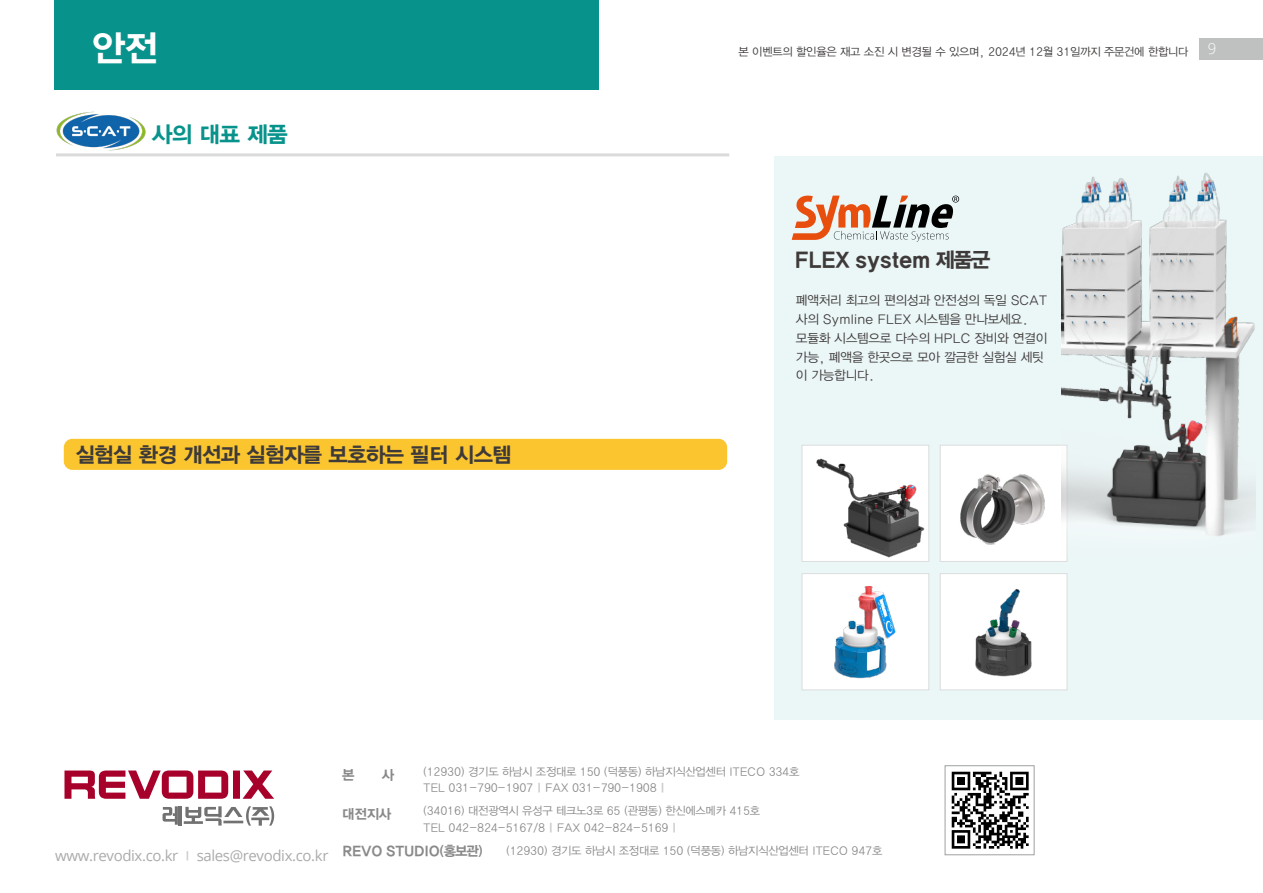
<style>
.page{position:relative;width:1263px;height:893px;background:#fff}
.page>*{position:absolute;margin:0;border:0;box-sizing:border-box;transform-origin:0 0}
.t1{font:36px "YDVYGO155";color:#fff}
.t2{font:22.5px "YDVYGO155";color:#07938b}
.t3{font:21px "YDVYGO155";letter-spacing:-.025em;color:#3e3a39}
.t4{font:21px "YDVYGO155";letter-spacing:-.075em;color:#3e3a39}
.t5{font:15px "Open Sans";letter-spacing:-.025em;color:#aaabab}
.t6{font:300 15px "Open Sans";color:#fff}
.t7{font:13.5px "YDVYGO155";letter-spacing:-.075em;color:#898989}
.t8{font:12.75px/18.8px "YDVYGO125";letter-spacing:-.025em;color:#3e3a39}
.t9{font:11.25px/16.5px "YDVYGO125";letter-spacing:-.025em;color:#898989}
.t10{font:11.25px "YDVYGO125";letter-spacing:-.025em;color:#3e3a39}
.s1{font-family:"YDVYGO155";font-size:10.8px;color:#c9caca}
.s2{font-family:"YDVYGO155";color:#c9caca}
</style>
<div class="page">
<div style="left:1199px;top:38px;width:64px;height:22px;background:#bfc0c0"></div>
<img style="left:951px;top:771px;width:78px;height:78px">
<div style="left:945px;top:765px;width:89px;height:90px;border:1px solid #9fa0a0"></div>
<hr style="left:179px;top:806px;width:3px;height:19px;background:#727171">
<svg style="left:162px;top:806px;width:16px;height:19px"></svg>
<svg style="left:184px;top:806px;width:90px;height:20px"></svg>
<div style="left:233px;top:770px;width:7px;height:29px;background:#a7002b"></div>
<svg style="left:243px;top:770px;width:31px;height:29px"></svg>
<svg style="left:64px;top:770px;width:164px;height:29px"></svg>
<div style="left:54px;top:0;width:544px;height:89px;background:#07938b"></div>
<hr style="left:56px;top:153px;width:673px;height:3px;background:#dbdbdb">
<div style="left:64px;top:439px;width:663px;height:31px;background:#fbc530;border-radius:9px"></div>
<img style="left:57px;top:111px;width:88px;height:39px">
<div style="left:774px;top:156px;width:489px;height:563px;background:#ebf6f7"></div>
<div style="left:801px;top:445px;width:128px;height:117px;background:#fff;border:1px solid #dcdddd"></div>
<div style="left:801px;top:573px;width:128px;height:117px;background:#fff;border:1px solid #dcdddd"></div>
<div style="left:940px;top:445px;width:127px;height:117px;background:#fff;border:1px solid #dcdddd"></div>
<div style="left:940px;top:573px;width:127px;height:117px;background:#fff;border:1px solid #dcdddd"></div>
<svg style="left:792px;top:196px;width:167px;height:46px"></svg>
<img style="left:1061px;top:173px;width:194px;height:383px">
<img style="left:816px;top:458px;width:109px;height:100px">
<img style="left:834px;top:586px;width:62px;height:93px">
<img style="left:960px;top:474px;width:85px;height:71px">
<img style="left:975px;top:588px;width:57px;height:89px">
<h1 class="t1" style="left:92px;top:28px;width:67px">안전</h1>
<h2 class="t2" style="left:152px;top:122px;width:138px">사의 대표 제품</h2>
<h3 class="t3" style="left:76px;top:442px;width:438px">실험실 환경 개선과 실험자를 보호하는 필터 시스템</h3>
<p class="t10" style="left:738px;top:45px;width:451px">본 이벤트의 할인율은 재고 소진 시 변경될 수 있으며, 2024년 12월 31일까지 주문건에 한합니다</p>
<h3 class="t6" style="left:1208px;top:38px;width:10px">9</h3>
<h3 class="t4" style="left:794px;top:248px;width:198px">FLEX system 제품군</h3>
<p class="t8" style="left:796px;top:291px;width:253px">폐액처리 최고의 편의성과 안전성의 독일 SCAT 사의 Symline FLEX 시스템을 만나보세요. 모듈화 시스템으로 다수의 HPLC 장비와 연결이 가능, 폐액을 한곳으로 모아 깔금한 실험실 세팃 이 가능합니다.</p>
<h3 class="t5" style="left:55px;top:845px;width:275px">www.revodix.co.kr <span class="s1">|</span> sales@revodix.co.kr</h3>
<p class="t9" style="left:423px;top:763px;width:378px">(12930) 경기도 하남시 조정대로 150 (덕풍동) 하남지식산업센터 ITECO 334호<br>TEL 031-790-1907 <span class="s2">|</span> FAX 031-790-1908 <span class="s2">|</span></p>
<p class="t9" style="left:423px;top:802px;width:339px">(34016) 대전광역시 유성구 테크노3로 65 (관평동) 한신에스메카 415호<br>TEL 042-824-5167/8 <span class="s2">|</span> FAX 042-824-5169 <span class="s2">|</span></p>
<p class="t9" style="left:506px;top:842px;width:378px">(12930) 경기도 하남시 조정대로 150 (덕풍동) 하남지식산업센터 ITECO 947호</p>
<p class="t7" style="left:342px;top:767px;width:14px">본</p>
<p class="t7" style="left:382px;top:767px;width:14px">사</p>
<p class="t7" style="left:342px;top:806px;width:51px">대전지사</p>
<p class="t7" style="left:342px;top:843px;width:143px">REVO STUDIO(홍보관)</p>
</div>
